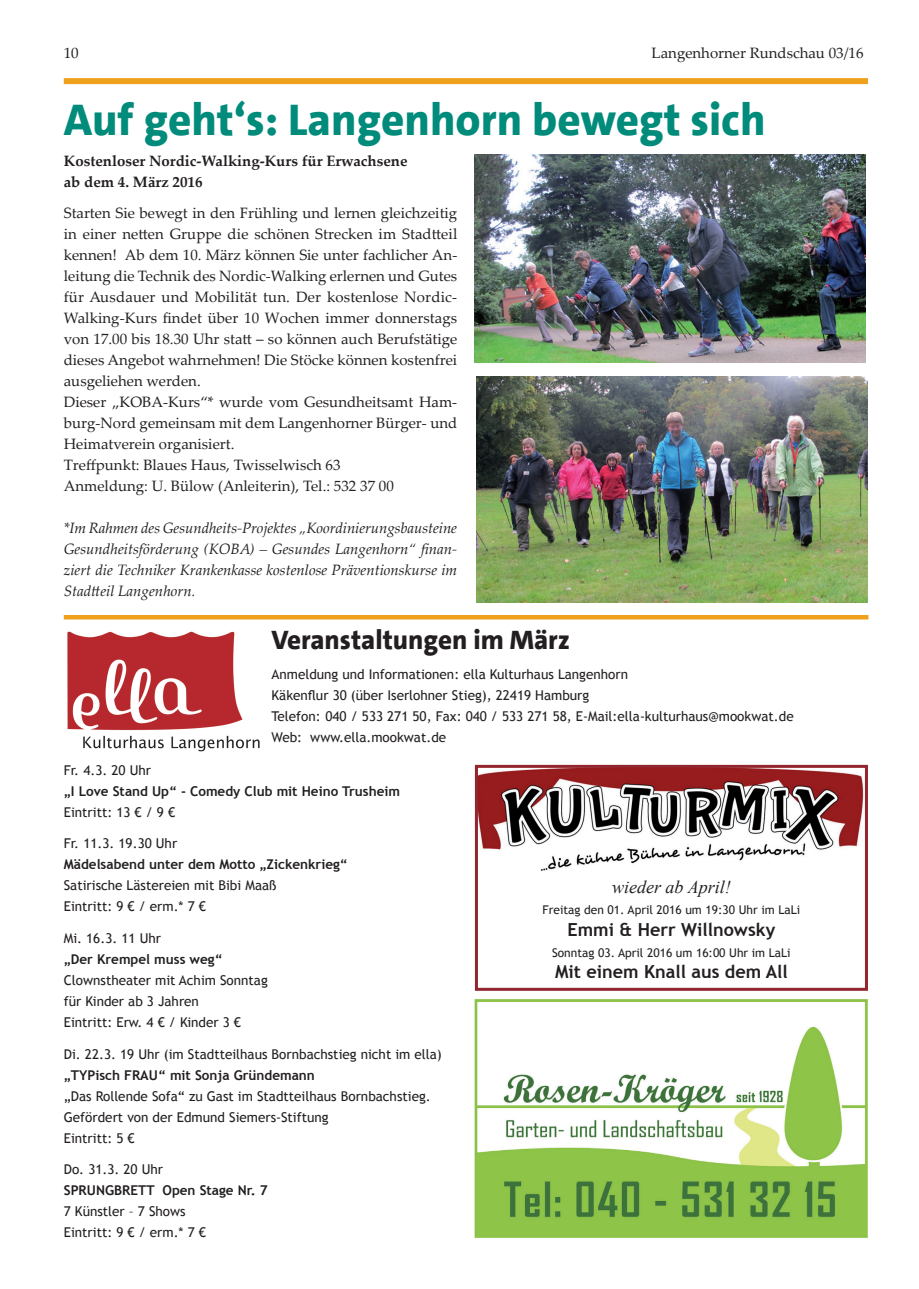
<style>
.page{position:relative;width:919px;height:1289px;background:#fff}
.page>*{position:absolute;margin:0;border:0;box-sizing:border-box;transform-origin:0 0}
.t1{font:800 45px "SPD The Sans";color:#008b7b}
.t2{font:800 27px "SPD The Sans";color:#231f20}
.t3{font:700 18px "Trebuchet MS";color:#231f20}
.t4{font:italic 18px "Times New Roman";color:#231f20}
.t5{font:15px/21px "Palatino Linotype";color:#231f20}
.t6{font:italic 15px/21px "Palatino Linotype";color:#231f20;text-align:justify}
.t7{font:700 15px/21px "Palatino Linotype";color:#231f20}
.t8{font:13.5px/21px "Trebuchet MS";color:#231f20}
.t9{font:700 13.5px "Trebuchet MS";color:#231f20}
.t10{font:12px "Trebuchet MS";color:#231f20}
</style>
<div class="page">
<div style="left:64px;top:78px;width:803px;height:6px;background:#f0a11c"></div>
<img style="left:475px;top:999px;width:393px;height:239px">
<hr style="left:64px;top:615px;width:804px;height:4px;background:#f0a11c">
<img style="left:67px;top:631px;width:193px;height:121px">
<img style="left:479px;top:768px;width:384px;height:103px">
<div style="left:475px;top:764px;width:392px;height:226px;border:3px solid #92252e"></div>
<img style="left:475px;top:155px;width:390px;height:207px">
<img style="left:476px;top:377px;width:391px;height:225px">
<p class="t5" style="left:64px;top:42px;width:16px">10</p>
<p class="t5" style="left:651px;top:42px;width:213px">Langenhorner Rundschau 03/16</p>
<h1 class="t1" style="left:64px;top:91px;width:703px">Auf geht‘s: Langenhorn bewegt sich</h1>
<p class="t7" style="left:64px;top:150px;width:345px">Kostenloser Nordic-Walking-Kurs für Erwachsene ab dem 4. März 2016</p>
<p class="t5" style="left:64px;top:202px;width:395px">Starten Sie bewegt in den Frühling und lernen gleichzeitig in einer netten Gruppe die schönen Strecken im Stadtteil kennen! Ab dem 10. März können Sie unter fachlicher An&shy;leitung die Technik des Nordic-Walking erlernen und Gutes für Ausdauer und Mobilität tun. Der kostenlose Nordic-Walking-Kurs findet über 10 Wochen immer donnerstags von 17.00 bis 18.30 Uhr statt – so können auch Berufstätige dieses Angebot wahrnehmen! Die Stöcke können kostenfrei ausgeliehen werden.<br>Dieser „KOBA-Kurs“* wurde vom Gesundheitsamt Ham&shy;burg-Nord gemeinsam mit dem Langenhorner Bürger- und Heimatverein organisiert.<br>Treffpunkt: Blaues Haus, Twisselwisch 63<br>Anmeldung: U. Bülow (Anleiterin), Tel.: 532 37 00</p>
<p class="t6" style="left:64px;top:517px;width:395px">*Im Rahmen des Gesundheits-Projektes „Koordinierungsbausteine Gesundheitsförderung (KOBA) – Gesundes Langenhorn“ finan&shy;ziert die Techniker Krankenkasse kostenlose Präventionskurse im Stadtteil Langenhorn.</p>
<h2 class="t2" style="left:271px;top:623px;width:300px">Veranstaltungen im März</h2>
<p class="t8" style="left:271px;top:664px;width:523px">Anmeldung und Informationen: ella Kulturhaus Langenhorn<br>Käkenflur 30 (über Iserlohner Stieg), 22419 Hamburg<br>Telefon: 040 / 533 271 50, Fax: 040 / 533 271 58, E-Mail:ella-kulturhaus@mookwat.de Web: www.ella.mookwat.de</p>
<p class="t8" style="left:64px;top:759px;width:89px">Fr. 4.3. 20 Uhr</p>
<p class="t9" style="left:64px;top:782px;width:338px">„I Love Stand Up“ - Comedy Club mit Heino Trusheim</p>
<p class="t8" style="left:64px;top:801px;width:113px">Eintritt: 13 € / 9 €</p>
<p class="t8" style="left:64px;top:833px;width:115px">Fr. 11.3. 19.30 Uhr</p>
<p class="t9" style="left:64px;top:856px;width:285px">Mädelsabend unter dem Motto „Zickenkrieg“</p>
<p class="t8" style="left:64px;top:875px;width:214px">Satirische Lästereien mit Bibi Maaß<br>Eintritt: 9 € / erm.* 7 €</p>
<p class="t8" style="left:64px;top:927px;width:99px">Mi. 16.3. 11 Uhr</p>
<p class="t9" style="left:64px;top:950px;width:160px">„Der Krempel muss weg“</p>
<p class="t8" style="left:64px;top:969px;width:205px">Clownstheater mit Achim Sonntag für Kinder ab 3 Jahren<br>Eintritt: Erw. 4 € / Kinder 3 €</p>
<p class="t8" style="left:64px;top:1043px;width:379px">Di. 22.3. 19 Uhr (im Stadtteilhaus Bornbachstieg nicht im ella)</p>
<p class="t9" style="left:64px;top:1066px;width:252px">„TYPisch FRAU“ mit Sonja Gründemann</p>
<p class="t8" style="left:64px;top:1085px;width:368px">„Das Rollende Sofa“ zu Gast im Stadtteilhaus Bornbachstieg.<br>Gefördert von der Edmund Siemers-Stiftung<br>Eintritt: 5 €</p>
<p class="t8" style="left:64px;top:1158px;width:101px">Do. 31.3. 20 Uhr</p>
<p class="t9" style="left:64px;top:1181px;width:205px">SPRUNGBRETT Open Stage Nr. 7</p>
<p class="t8" style="left:64px;top:1200px;width:144px">7 Künstler – 7 Shows<br>Eintritt: 9 € / erm.* 7 €</p>
<p class="t4" style="left:612px;top:874px;width:120px">wieder ab April!</p>
<p class="t10" style="left:542px;top:902px;width:259px">Freitag den 01. April 2016 um 19:30 Uhr im LaLi</p>
<p class="t3" style="left:567px;top:918px;width:209px">Emmi &amp; Herr Willnowsky</p>
<p class="t10" style="left:552px;top:945px;width:240px">Sonntag 03. April 2016 um 16:00 Uhr im LaLi</p>
<p class="t3" style="left:555px;top:960px;width:234px">Mit einem Knall aus dem All</p>
</div>
